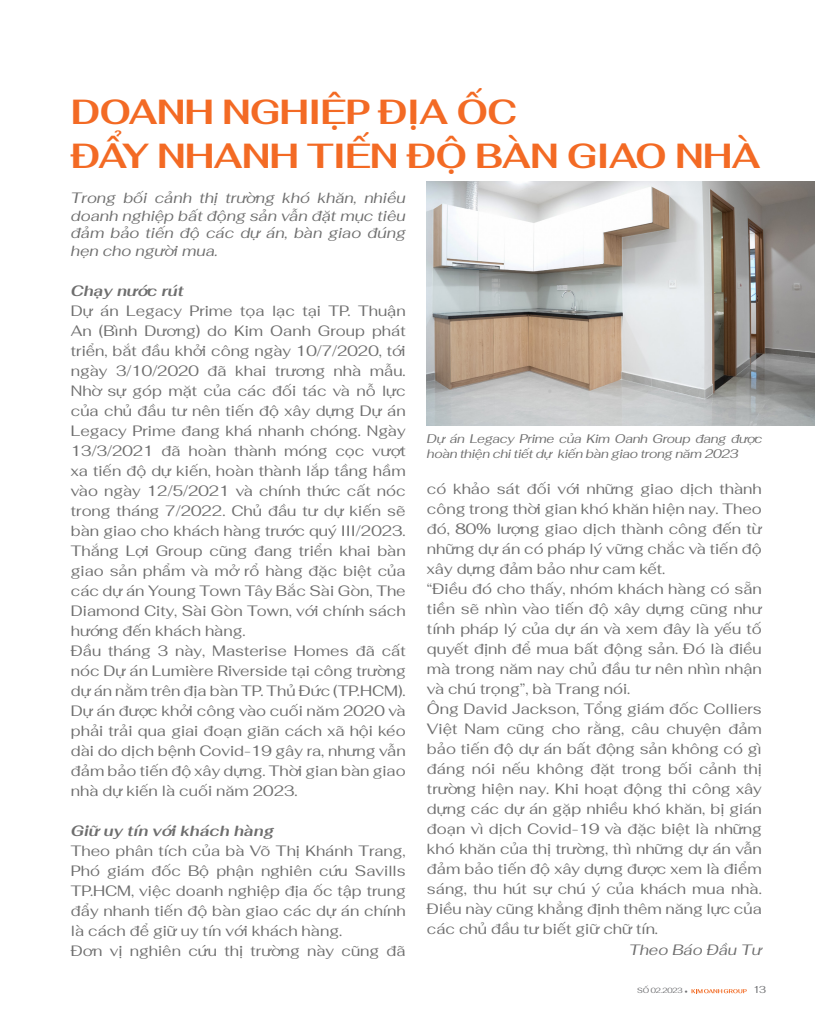
<style>
.page{position:relative;width:815px;height:1028px;background:#fff}
.page>*{position:absolute;margin:0;border:0;box-sizing:border-box;transform-origin:0 0}
.t1{font:700 34.75px "Fahkwang";letter-spacing:-.03em;color:#f36a24}
.t2{font:15px/20px "Fahkwang";color:#6e6e6e;text-align:justify}
.t3{font:italic 15px/17.5px "Fahkwang";color:#6e6e6e;text-align:justify}
.t4{font:italic 700 15px "Fahkwang";color:#6e6e6e}
.t5{font:italic 12.5px/15px "Fahkwang";letter-spacing:-.025em;color:#6e6e6e}
.t6{font:10px "Fahkwang";color:#6c6d70}
.t7{font:7.5px "Fahkwang";letter-spacing:-.02em;color:#6c6d70}
</style>
<div class="page">
<img style="left:427px;top:182px;width:388px;height:243px">
<svg style="left:691px;top:989px;width:56px;height:4px"></svg>
<p class="t1" style="left:71px;top:80px;width:448px">DOANH NGHIỆP ĐỊA ỐC</p>
<p class="t1" style="left:71px;top:124px;width:691px">ĐẨY NHANH TIẾN ĐỘ BÀN GIAO NHÀ</p>
<p class="t3" style="left:71px;top:189px;width:336px">Trong bối cảnh thị trường khó khăn, nhiều doanh nghiệp bất động sản vẫn đặt mục tiêu đảm bảo tiến độ các dự án, bàn giao đúng hẹn cho người mua.</p>
<p class="t4" style="left:71px;top:277px;width:114px">Chạy nước rút</p>
<p class="t2" style="left:71px;top:300px;width:336px">Dự án Legacy Prime tọa lạc tại TP. Thuận An (Bình Dương) do Kim Oanh Group phát triển, bắt đầu khởi công ngày 10/7/2020, tới ngày 3/10/2020 đã khai trương nhà mẫu.</p>
<p class="t2" style="left:71px;top:380px;width:336px">Nhờ sự góp mặt của các đối tác và nỗ lực của chủ đầu tư nên tiến độ xây dựng Dự án Legacy Prime đang khá nhanh chóng. Ngày 13/3/2021 đã hoàn thành móng cọc vượt xa tiến độ dự kiến, hoàn thành lắp tầng hầm vào ngày 12/5/2021 và chính thức cất nóc trong tháng 7/2022. Chủ đầu tư dự kiến sẽ bàn giao cho khách hàng trước quý III/2023.</p>
<p class="t2" style="left:71px;top:540px;width:336px">Thắng Lợi Group cũng đang triển khai bàn giao sản phẩm và mở rổ hàng đặc biệt của các dự án Young Town Tây Bắc Sài Gòn, The Diamond City, Sài Gòn Town, với chính sách hướng đến khách hàng.</p>
<p class="t2" style="left:71px;top:640px;width:336px">Đầu tháng 3 này, Masterise Homes đã cất nóc Dự án Lumière Riverside tại công trường dự án nằm trên địa bàn TP. Thủ Đức (TP.HCM).<br>Dự án được khởi công vào cuối năm 2020 và phải trải qua giai đoạn giãn cách xã hội kéo dài do dịch bệnh Covid-19 gây ra, nhưng vẫn đảm bảo tiến độ xây dựng. Thời gian bàn giao nhà dự kiến là cuối năm 2023.</p>
<p class="t4" style="left:71px;top:817px;width:205px">Giữ uy tín với khách hàng</p>
<p class="t2" style="left:71px;top:840px;width:336px">Theo phân tích của bà Võ Thị Khánh Trang, Phó giám đốc Bộ phận nghiên cứu Savills TP.HCM, việc doanh nghiệp địa ốc tập trung đẩy nhanh tiến độ bàn giao các dự án chính là cách để giữ uy tín với khách hàng.</p>
<p class="t2" style="left:71px;top:940px;width:336px">Đơn vị nghiên cứu thị trường này cũng đã</p>
<p class="t5" style="left:427px;top:431px;width:337px">Dự án Legacy Prime của Kim Oanh Group đang được hoàn thiện chi tiết dự kiến bàn giao trong năm 2023</p>
<p class="t2" style="left:427px;top:478px;width:336px">có khảo sát đối với những giao dịch thành công trong thời gian khó khăn hiện nay. Theo đó, 80% lượng giao dịch thành công đến từ những dự án có pháp lý vững chắc và tiến độ xây dựng đảm bảo như cam kết.</p>
<p class="t2" style="left:427px;top:578px;width:336px">“Điều đó cho thấy, nhóm khách hàng có sẵn tiền sẽ nhìn vào tiến độ xây dựng cũng như tính pháp lý của dự án và xem đây là yếu tố quyết định để mua bất động sản. Đó là điều mà trong năm nay chủ đầu tư nên nhìn nhận và chú trọng”, bà Trang nói.</p>
<p class="t2" style="left:427px;top:698px;width:336px">Ông David Jackson, Tổng giám đốc Colliers Việt Nam cũng cho rằng, câu chuyện đảm bảo tiến độ dự án bất động sản không có gì đáng nói nếu không đặt trong bối cảnh thị trường hiện nay. Khi hoạt động thi công xây dựng các dự án gặp nhiều khó khăn, bị gián đoạn vì dịch Covid-19 và đặc biệt là những khó khăn của thị trường, thì những dự án vẫn đảm bảo tiến độ xây dựng được xem là điểm sáng, thu hút sự chú ý của khách mua nhà.<br>Điều này cũng khẳng định thêm năng lực của các chủ đầu tư biết giữ chữ tín.</p>
<p class="t3" style="left:629px;top:940px;width:134px">Theo Báo Đầu Tư</p>
<p class="t7" style="left:637px;top:984px;width:52px">SỐ 02.2023 ●</p>
<p class="t6" style="left:753px;top:981px;width:15px">13</p>
</div>
